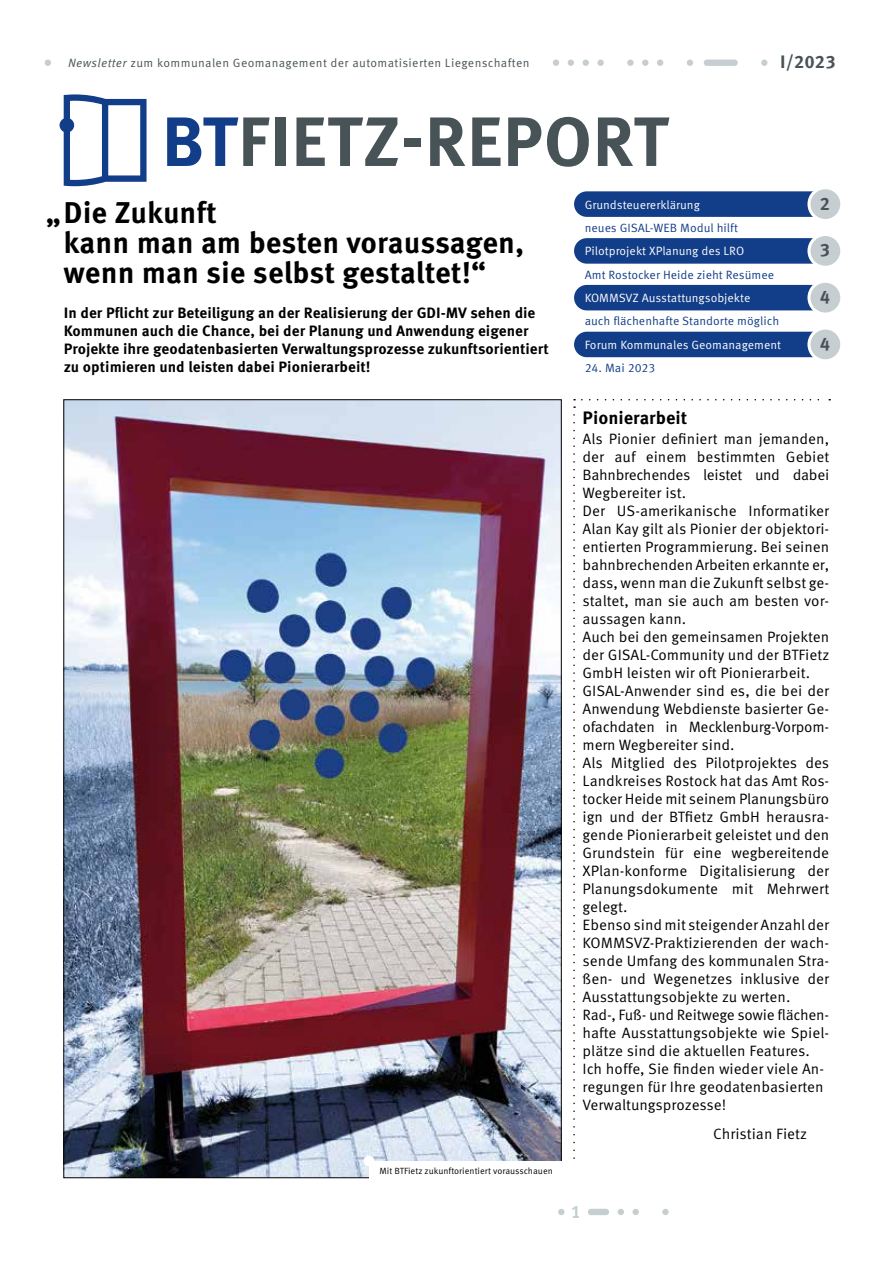
<style>
.page{position:relative;width:893px;height:1263px;background:#fff}
.page>*{position:absolute;margin:0;border:0;box-sizing:border-box;transform-origin:0 0}
.t1{font:700 69.75px "Meta Correspondence";color:#485358}
.t2{font:700 30px/30px "Meta Correspondence";letter-spacing:-.005em;color:#000}
.t3{font:700 18px "Meta Correspondence";color:#000}
.t4{font:700 18px "Meta Correspondence";color:#485358}
.t5{font:700 18px "Meta Correspondence";color:#c7ced2}
.t6{font:15px/18px "Meta Correspondence";letter-spacing:-.005em;color:#000}
.t7{font:700 15px/18px "Meta Correspondence";color:#000}
.t8{font:12px "Meta Correspondence";color:#fff}
.t9{font:12px "Meta Correspondence";color:#123d88}
.t10{font:12px "Meta Correspondence";letter-spacing:.03em;color:#485358}
.t11{font:9px "Meta Correspondence";color:#000}
.s1{font-style:italic}
.s2{color:#123d88}
</style>
<div class="page">
<svg style="left:558px;top:1209px;width:6px;height:6px"></svg>
<svg style="left:618px;top:1209px;width:6px;height:6px"></svg>
<div style="left:632px;top:1209px;width:7px;height:6px;background:#c7ced2;border-radius:50%"></div>
<div style="left:662px;top:1209px;width:7px;height:6px;background:#c7ced2;border-radius:50%"></div>
<div style="left:588px;top:1209px;width:21px;height:6px;background:#c7ced2;border-radius:3px"></div>
<svg style="left:553px;top:60px;width:6px;height:6px"></svg>
<svg style="left:45px;top:60px;width:6px;height:6px"></svg>
<svg style="left:568px;top:60px;width:6px;height:6px"></svg>
<svg style="left:583px;top:60px;width:6px;height:6px"></svg>
<div style="left:597px;top:60px;width:7px;height:6px;background:#c7ced2;border-radius:50%"></div>
<div style="left:627px;top:60px;width:7px;height:6px;background:#c7ced2;border-radius:50%"></div>
<svg style="left:642px;top:60px;width:6px;height:6px"></svg>
<svg style="left:657px;top:60px;width:6px;height:6px"></svg>
<svg style="left:687px;top:60px;width:6px;height:6px"></svg>
<svg style="left:761px;top:60px;width:6px;height:6px"></svg>
<div style="left:704px;top:60px;width:34px;height:6px;background:#c7ced2;border-radius:3px"></div>
<div style="left:60px;top:118px;width:14px;height:15px;background:#123d88;border-radius:50%"></div>
<svg style="left:64px;top:94px;width:83px;height:92px"></svg>
<svg style="left:573px;top:415px;width:2px;height:744px"></svg>
<div style="left:574px;top:238px;width:259px;height:26px;background:#123d88;border-radius:13px"></div>
<div style="left:809px;top:234px;width:33px;height:33px;background:#c7ced2;border-radius:50%"></div>
<div style="left:807px;top:233px;width:36px;height:36px;border:3px solid #fff;border-radius:50%"></div>
<div style="left:574px;top:191px;width:259px;height:26px;background:#123d88;border-radius:13px"></div>
<div style="left:809px;top:188px;width:33px;height:32px;background:#c7ced2;border-radius:50%"></div>
<div style="left:807px;top:186px;width:36px;height:36px;border:3px solid #fff;border-radius:50%"></div>
<div style="left:574px;top:285px;width:259px;height:25px;background:#123d88;border-radius:13px"></div>
<div style="left:809px;top:281px;width:33px;height:33px;background:#c7ced2;border-radius:50%"></div>
<div style="left:807px;top:280px;width:36px;height:36px;border:3px solid #fff;border-radius:50%"></div>
<div style="left:574px;top:332px;width:259px;height:25px;background:#123d88;border-radius:13px"></div>
<div style="left:809px;top:328px;width:33px;height:33px;background:#c7ced2;border-radius:50%"></div>
<div style="left:807px;top:327px;width:36px;height:35px;border:3px solid #fff;border-radius:50%"></div>
<svg style="left:582px;top:399px;width:248px;height:1px"></svg>
<img style="left:66px;top:401px;width:493px;height:775px">
<div style="left:369px;top:1161px;width:212px;height:30px;background:#fff"></div>
<div style="left:364px;top:1155px;width:10px;height:11px;background:#fff;border-radius:50%"></div>
<p class="t10" style="left:68px;top:56px;width:463px"><span class="s1">Newsletter</span> zum kommunalen Geomanagement der automatisierten Liegenschaften</p>
<p class="t4" style="left:780px;top:51px;width:57px">I/2023</p>
<h1 class="t1" style="left:162px;top:100px;width:509px"><span class="s2">BT</span>FIETZ-REPORT</h1>
<h2 class="t2" style="left:64px;top:197px;width:462px;text-indent:-18px">„Die Zukunft<br>kann man am besten voraussagen, wenn man sie selbst gestaltet!“</h2>
<p class="t7" style="left:64px;top:304px;width:487px">In der Pflicht zur Beteiligung an der Realisierung der GDI-MV sehen die Kommunen auch die Chance, bei der Planung und Anwendung eigener Projekte ihre geodatenbasierten Verwaltungsprozesse zukunftsorientiert zu optimieren und leisten dabei Pionierarbeit!</p>
<p class="t11" style="left:379px;top:1166px;width:175px">Mit BTFietz zukunftorientiert vorausschauen</p>
<p class="t8" style="left:585px;top:197px;width:117px">Grundsteuererklärung</p>
<p class="t4" style="left:820px;top:193px;width:12px">2</p>
<p class="t9" style="left:585px;top:221px;width:155px">neues GISAL-WEB Modul hilft</p>
<p class="t8" style="left:585px;top:244px;width:161px">Pilotprojekt XPlanung des LRO</p>
<p class="t4" style="left:820px;top:239px;width:12px">3</p>
<p class="t9" style="left:585px;top:268px;width:191px">Amt Rostocker Heide zieht Resümee</p>
<p class="t8" style="left:585px;top:291px;width:167px">KOMMSVZ Ausstattungsobjekte</p>
<p class="t4" style="left:820px;top:286px;width:12px">4</p>
<p class="t9" style="left:585px;top:314px;width:196px">auch flächenhafte Standorte möglich</p>
<p class="t8" style="left:585px;top:338px;width:198px">Forum Kommunales Geomanagement</p>
<p class="t4" style="left:820px;top:333px;width:12px">4</p>
<p class="t9" style="left:585px;top:361px;width:72px">24. Mai 2023</p>
<p class="t3" style="left:583px;top:407px;width:106px">Pionierarbeit</p>
<p class="t6" style="left:583px;top:430px;width:248px">Als Pionier definiert man jemanden, der auf einem bestimmten Gebiet Bahnbrechendes leistet und dabei Wegbereiter ist.<br>Der US-amerikanische Informatiker Alan Kay gilt als Pionier der objektori&shy;entierten Programmierung. Bei seinen bahnbrechenden Arbeiten erkannte er, dass, wenn man die Zukunft selbst ge&shy;staltet, man sie auch am besten vor&shy;aussagen kann.<br>Auch bei den gemeinsamen Projekten der GISAL-Community und der BTFietz GmbH leisten wir oft Pionierarbeit.<br>GISAL-Anwender sind es, die bei der Anwendung Webdienste basierter Ge&shy;ofachdaten in Mecklenburg-Vorpom&shy;mern Wegbereiter sind.<br>Als Mitglied des Pilotprojektes des Landkreises Rostock hat das Amt Ros&shy;tocker Heide mit seinem Planungsbüro ign und der BTfietz GmbH herausra&shy;gende Pionierarbeit geleistet und den Grundstein für eine wegbereitende XPlan-konforme Digitalisierung der Planungsdokumente mit Mehrwert gelegt.<br>Ebenso sind mit steigender Anzahl der KOMMSVZ-Praktizierenden der wach&shy;sende Umfang des kommunalen Stra&shy;ßen- und Wegenetzes inklusive der Ausstattungsobjekte zu werten.<br>Rad-, Fuß- und Reitwege sowie flächen&shy;hafte Ausstattungsobjekte wie Spiel&shy;plätze sind die aktuellen Features.<br>Ich hoffe, Sie finden wieder viele An&shy;regungen für Ihre geodatenbasierten Verwaltungsprozesse!</p>
<p class="t6" style="left:713px;top:1124px;width:96px">Christian Fietz</p>
<p class="t5" style="left:571px;top:1201px;width:12px">1</p>
</div>
